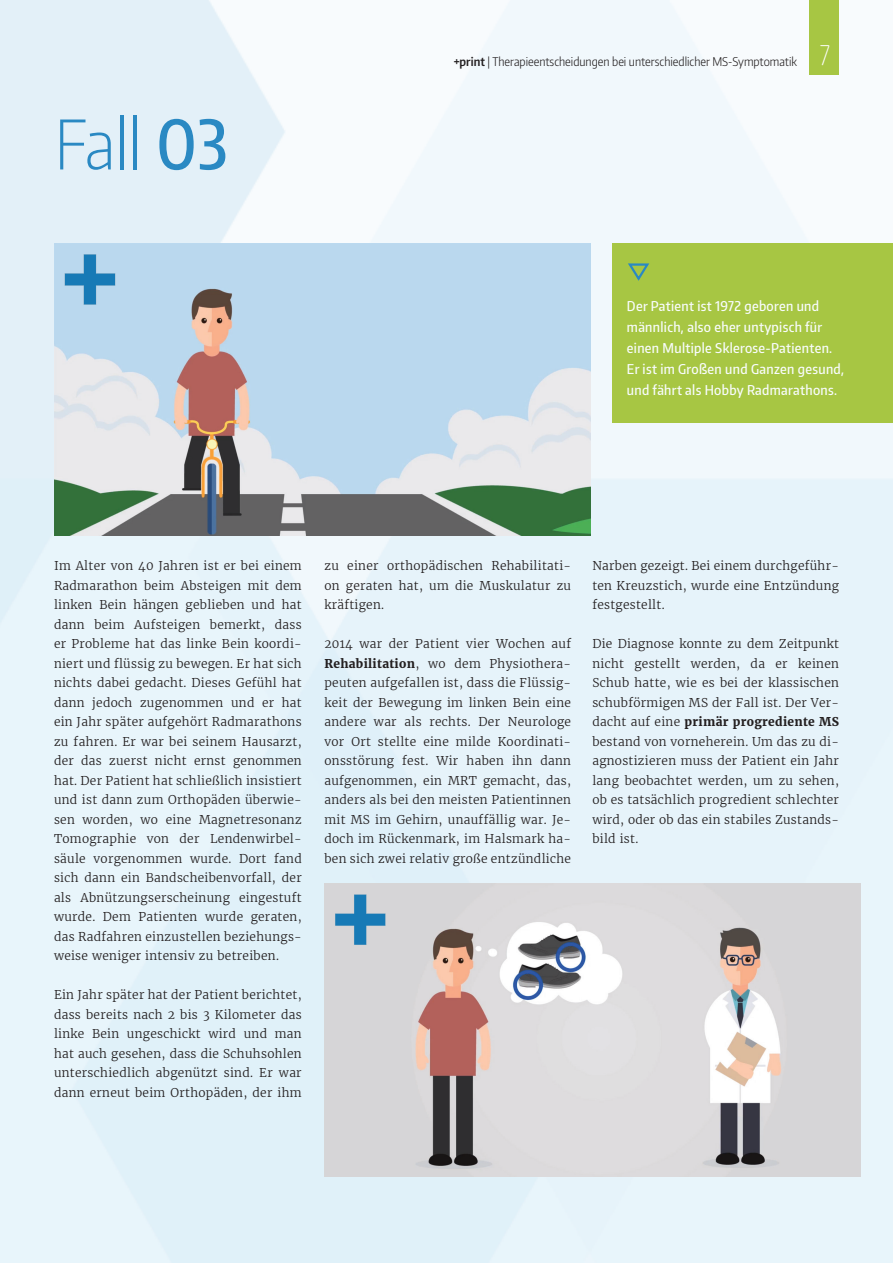
<style>
.page{position:relative;width:893px;height:1263px;background:#fff}
.page>*{position:absolute;margin:0;border:0;box-sizing:border-box;transform-origin:0 0}
.t1{font:200 67.5px "Encode Sans Condensed";color:#2a89c3}
.t2{font:100 27px "Encode Sans Condensed";color:#fff}
.t3{font:500 13.5px/21px "Encode Sans Condensed";letter-spacing:.025em;color:#f8fcfc}
.t4{font:300 12px/19.5px "Merriweather";letter-spacing:.025em;color:#231f20;text-align:justify}
.t5{font:300 12px "Encode Sans Condensed";color:#231f20}
.s1{font-weight:500}
.s2{font-weight:600}
.s3{font-weight:700}
</style>
<div class="page">
<img style="left:0;top:0;width:893px;height:1263px">
<div style="left:810px;top:0;width:29px;height:74px;background:#a7c643"></div>
<img style="left:54px;top:244px;width:536px;height:292px">
<svg style="left:65px;top:254px;width:50px;height:51px"></svg>
<div style="left:613px;top:244px;width:280px;height:179px;background:#a7c643"></div>
<svg style="left:628px;top:263px;width:22px;height:18px"></svg>
<img style="left:324px;top:884px;width:536px;height:292px">
<svg style="left:335px;top:894px;width:51px;height:51px"></svg>
<h1 class="t1" style="left:54px;top:100px;width:175px">Fall <span class="s1">03</span></h1>
<p class="t5" style="left:454px;top:54px;width:345px"><span class="s2">+print</span> | Therapieentscheidungen bei unterschiedlicher MS-Symptomatik</p>
<h2 class="t2" style="left:820px;top:37px;width:12px">7</h2>
<p class="t3" style="left:627px;top:295px;width:219px">Der Patient ist 1972 geboren und männlich, also eher untypisch für einen Multiple Sklerose-Patienten.<br>Er ist im Großen und Ganzen gesund, und fährt als Hobby Radmarathons.</p>
<p class="t4" style="left:54px;top:556px;width:249px">Im Alter von 40 Jahren ist er bei einem Radmarathon beim Absteigen mit dem linken Bein hängen geblieben und hat dann beim Aufsteigen bemerkt, dass er Probleme hat das linke Bein koordi&shy;niert und flüssig zu bewegen. Er hat sich nichts dabei gedacht. Dieses Gefühl hat dann jedoch zugenommen und er hat ein Jahr später aufgehört Radmarathons zu fahren. Er war bei seinem Hausarzt, der das zuerst nicht ernst genommen hat. Der Patient hat schließlich insistiert und ist dann zum Orthopäden überwie&shy;sen worden, wo eine Magnetresonanz Tomographie von der Lendenwirbel&shy;säule vorgenommen wurde. Dort fand sich dann ein Bandscheibenvorfall, der als Abnützungserscheinung eingestuft wurde. Dem Patienten wurde geraten, das Radfahren einzustellen beziehungs&shy;weise weniger intensiv zu betreiben.</p>
<p class="t4" style="left:54px;top:985px;width:249px">Ein Jahr später hat der Patient berichtet, dass bereits nach 2 bis 3 Kilometer das linke Bein ungeschickt wird und man hat auch gesehen, dass die Schuhsohlen unterschiedlich abgenützt sind. Er war dann erneut beim Orthopäden, der ihm</p>
<p class="t4" style="left:324px;top:556px;width:248px">zu einer orthopädischen Rehabilitati&shy;on geraten hat, um die Muskulatur zu kräftigen.</p>
<p class="t4" style="left:324px;top:634px;width:248px">2014 war der Patient vier Wochen auf <span class="s3">Rehabilitation</span>, wo dem Physiothera&shy;peuten aufgefallen ist, dass die Flüssig&shy;keit der Bewegung im linken Bein eine andere war als rechts. Der Neurologe vor Ort stellte eine milde Koordinati&shy;onsstörung fest. Wir haben ihn dann aufgenommen, ein MRT gemacht, das, anders als bei den meisten Patientinnen mit MS im Gehirn, unauffällig war. Je&shy;doch im Rückenmark, im Halsmark ha&shy;ben sich zwei relativ große entzündliche</p>
<p class="t4" style="left:592px;top:556px;width:248px">Narben gezeigt. Bei einem durchgeführ&shy;ten Kreuzstich, wurde eine Entzündung festgestellt.</p>
<p class="t4" style="left:592px;top:634px;width:248px">Die Diagnose konnte zu dem Zeitpunkt nicht gestellt werden, da er keinen Schub hatte, wie es bei der klassischen schubförmigen MS der Fall ist. Der Ver&shy;dacht auf eine <span class="s3">primär progrediente MS </span>bestand von vorneherein. Um das zu di&shy;agnostizieren muss der Patient ein Jahr lang beobachtet werden, um zu sehen, ob es tatsächlich progredient schlechter wird, oder ob das ein stabiles Zustands&shy;bild ist.</p>
</div>
